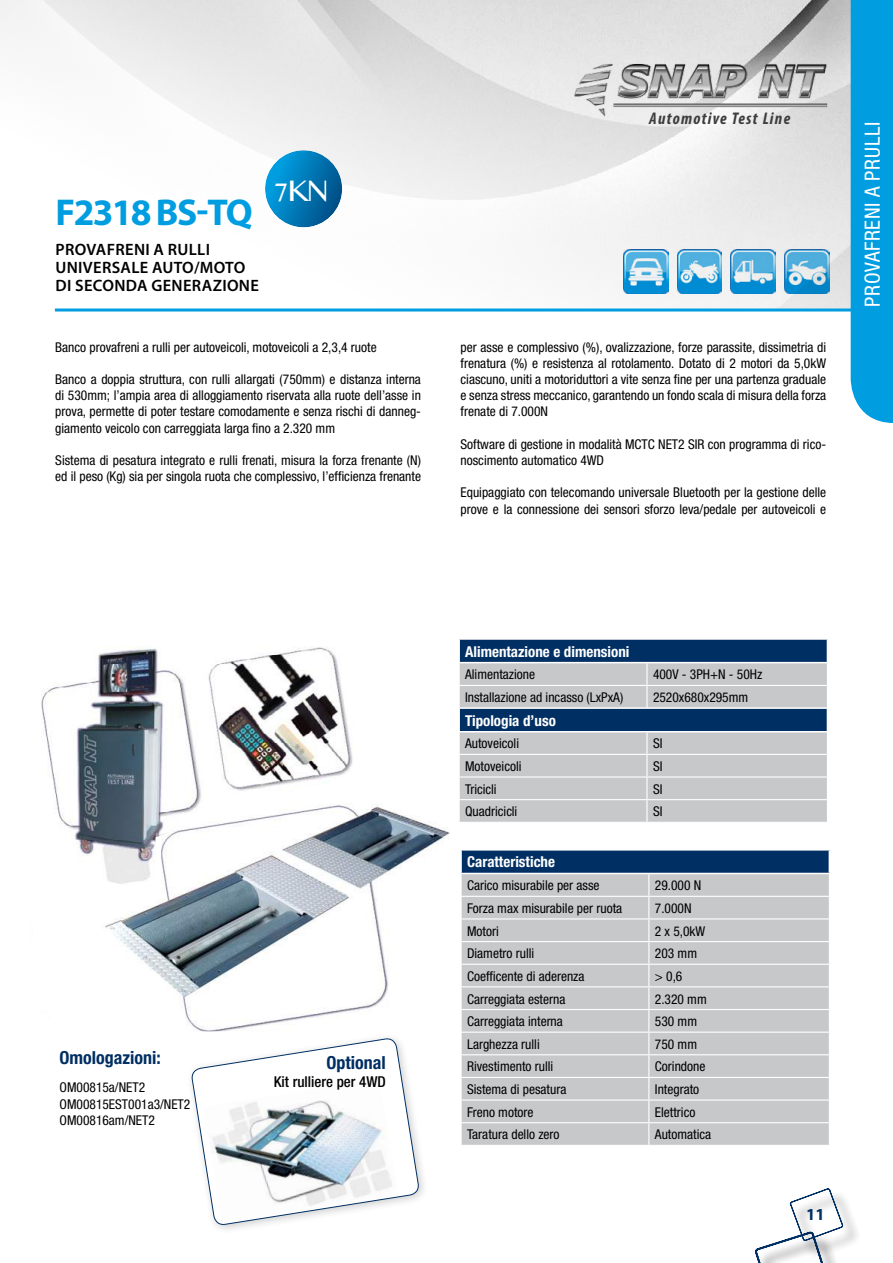
<style>
.page{position:relative;width:893px;height:1263px;background:#fff}
.page>*{position:absolute;margin:0;border:0;box-sizing:border-box;transform-origin:0 0}
.t1{font:700 37.5px "Myriad Pro";letter-spacing:-.05em;color:#009de0}
.t2{font:31.5px "Oriya MN";color:#fff}
.t3{font:condensed 21px "Helvetica Neue";letter-spacing:.03em;color:#fff}
.t4{font:700 condensed 18px "Helvetica Neue";color:#002f63}
.t5{font:italic 700 condensed 16.95px "Myriad Pro";letter-spacing:.075em;color:#3d3d3f}
.t6{font:700 16.8px "Myriad Pro";color:#002f63}
.t7{font:600 16.5px/18px "Myriad Pro";letter-spacing:.02em;color:#000}
.t8{font:700 condensed 15px "Helvetica Neue";color:#fff}
.t9{font:500 condensed 15px "Helvetica Neue";color:#000}
.t10{font:condensed 13.5px/16.2px "Helvetica Neue";color:#000}
</style>
<div class="page">
<img style="left:0;top:0;width:851px;height:308px">
<hr style="left:55px;top:308px;width:838px;height:3px;background:#009de0">
<img style="left:41px;top:646px;width:312px;height:129px">
<svg style="left:459px;top:639px;width:369px;height:183px;background:#9aa6b4"></svg>
<hr style="left:458px;top:731px;width:189px;height:1px;background:#fff">
<hr style="left:647px;top:731px;width:181px;height:1px;background:#fff">
<div style="left:461px;top:850px;width:368px;height:23px;background:#002f63"></div>
<div style="left:462px;top:874px;width:367px;height:271px;background:#c7c8ca"></div>
<hr style="left:460px;top:896px;width:189px;height:1px;background:#fff">
<hr style="left:649px;top:896px;width:181px;height:1px;background:#fff">
<hr style="left:460px;top:918px;width:189px;height:1px;background:#fff">
<hr style="left:649px;top:918px;width:181px;height:1px;background:#fff">
<hr style="left:460px;top:941px;width:189px;height:1px;background:#fff">
<hr style="left:649px;top:941px;width:181px;height:1px;background:#fff">
<hr style="left:460px;top:964px;width:189px;height:1px;background:#fff">
<hr style="left:649px;top:964px;width:181px;height:1px;background:#fff">
<hr style="left:460px;top:986px;width:189px;height:1px;background:#fff">
<hr style="left:649px;top:986px;width:181px;height:1px;background:#fff">
<hr style="left:460px;top:1009px;width:189px;height:1px;background:#fff">
<hr style="left:649px;top:1009px;width:181px;height:1px;background:#fff">
<hr style="left:460px;top:1031px;width:189px;height:2px;background:#fff">
<hr style="left:649px;top:1031px;width:181px;height:2px;background:#fff">
<hr style="left:460px;top:1054px;width:189px;height:1px;background:#fff">
<hr style="left:649px;top:1054px;width:181px;height:1px;background:#fff">
<hr style="left:460px;top:1077px;width:189px;height:1px;background:#fff">
<hr style="left:649px;top:1077px;width:181px;height:1px;background:#fff">
<hr style="left:460px;top:1099px;width:189px;height:2px;background:#fff">
<hr style="left:649px;top:1099px;width:181px;height:2px;background:#fff">
<hr style="left:460px;top:1122px;width:189px;height:1px;background:#fff">
<hr style="left:649px;top:1122px;width:181px;height:1px;background:#fff">
<svg style="left:648px;top:874px;width:1px;height:271px"></svg>
<hr style="left:460px;top:850px;width:2px;height:23px;background:#fff">
<img style="left:624px;top:249px;width:44px;height:45px">
<img style="left:677px;top:249px;width:44px;height:45px">
<img style="left:731px;top:249px;width:44px;height:45px">
<img style="left:785px;top:249px;width:44px;height:45px">
<img style="left:265px;top:150px;width:77px;height:77px">
<div style="left:851px;top:0;width:42px;height:423px;background:#009de0"></div>
<div style="left:793px;top:1191px;width:69px;height:68px;background:#000;opacity:.75"></div>
<svg style="left:755px;top:1188px;width:89px;height:75px"></svg>
<svg style="left:191px;top:1053px;width:229px;height:173px"></svg>
<img style="left:572px;top:64px;width:255px;height:53px">
<svg style="left:52px;top:775px;width:351px;height:278px"></svg>
<img style="left:101px;top:803px;width:349px;height:228px">
<h1 class="t1" style="left:56px;top:198px;width:198px">F2318 BS-TQ</h1>
<p class="t7" style="left:55px;top:240px;width:205px">PROVAFRENI A RULLI<br>UNIVERSALE AUTO/MOTO<br>DI SECONDA GENERAZIONE</p>
<h2 class="t2" style="left:273px;top:172px;width:58px">7KN</h2>
<p class="t10" style="left:55px;top:340px;width:323px">Banco provafreni a rulli per autoveicoli, motoveicoli a 2,3,4 ruote</p>
<p class="t10" style="left:55px;top:372px;width:367px;text-align:justify">Banco a doppia struttura, con rulli allargati (750mm) e distanza interna di 530mm; l’ampia area di alloggiamento riservata alla ruote dell’asse in prova, permette di poter testare comodamente e senza rischi di danneg&shy;giamento veicolo con carreggiata larga fino a 2.320 mm</p>
<p class="t10" style="left:55px;top:453px;width:367px">Sistema di pesatura integrato e rulli frenati, misura la forza frenante (N) ed il peso (Kg) sia per singola ruota che complessivo, l’efficienza frenante</p>
<p class="t5" style="left:649px;top:108px;width:142px">Automotive Test Line</p>
<p class="t10" style="left:460px;top:340px;width:367px;text-align:justify">per asse e complessivo (%), ovalizzazione, forze parassite, dissimetria di frenatura (%) e resistenza al rotolamento. Dotato di 2 motori da 5,0kW ciascuno, uniti a motoriduttori a vite senza fine per una partenza graduale e senza stress meccanico, garantendo un fondo scala di misura della forza frenate di 7.000N</p>
<p class="t10" style="left:460px;top:437px;width:367px">Software di gestione in modalità MCTC NET2 SIR con programma di rico&shy;noscimento automatico 4WD</p>
<p class="t10" style="left:460px;top:485px;width:367px">Equipaggiato con telecomando universale Bluetooth per la gestione delle prove e la connessione dei sensori sforzo leva/pedale per autoveicoli e</p>
<h3 class="t3" style="left:864px;top:306px;width:186px;rotate:-90deg">PROVAFRENI A PRULLI</h3>
<h3 class="t4" style="left:60px;top:1051px;width:103px">Omologazioni:</h3>
<p class="t10" style="left:60px;top:1080px;width:132px">OM00815a/NET2<br>OM00815EST001a3/NET2<br>OM00816am/NET2</p>
<h3 class="t4" style="left:327px;top:1056px;width:61px">Optional</h3>
<p class="t9" style="left:274px;top:1076px;width:114px">Kit rulliere per 4WD</p>
<p class="t8" style="left:465px;top:646px;width:166px">Alimentazione e dimensioni</p>
<p class="t10" style="left:465px;top:667px;width:71px">Alimentazione</p>
<p class="t10" style="left:653px;top:667px;width:111px">400V - 3PH+N - 50Hz</p>
<p class="t10" style="left:465px;top:690px;width:160px">Installazione ad incasso (LxPxA)</p>
<p class="t10" style="left:653px;top:690px;width:97px">2520x680x295mm</p>
<p class="t8" style="left:465px;top:715px;width:92px">Tipologia d’uso</p>
<p class="t10" style="left:465px;top:736px;width:55px">Autoveicoli</p>
<p class="t10" style="left:653px;top:736px;width:11px">SI</p>
<p class="t10" style="left:465px;top:759px;width:58px">Motoveicoli</p>
<p class="t10" style="left:653px;top:759px;width:11px">SI</p>
<p class="t10" style="left:465px;top:782px;width:33px">Tricicli</p>
<p class="t10" style="left:653px;top:782px;width:11px">SI</p>
<p class="t10" style="left:465px;top:804px;width:54px">Quadricicli</p>
<p class="t10" style="left:653px;top:804px;width:11px">SI</p>
<p class="t8" style="left:467px;top:856px;width:89px">Caratteristiche</p>
<p class="t10" style="left:467px;top:878px;width:134px">Carico misurabile per asse</p>
<p class="t10" style="left:655px;top:878px;width:48px">29.000 N</p>
<p class="t10" style="left:467px;top:901px;width:157px">Forza max misurabile per ruota</p>
<p class="t10" style="left:655px;top:901px;width:38px">7.000N</p>
<p class="t10" style="left:467px;top:924px;width:33px">Motori</p>
<p class="t10" style="left:655px;top:924px;width:52px">2 x 5,0kW</p>
<p class="t10" style="left:467px;top:946px;width:69px">Diametro rulli</p>
<p class="t10" style="left:655px;top:946px;width:44px">203 mm</p>
<p class="t10" style="left:467px;top:969px;width:119px">Coefficente di aderenza</p>
<p class="t10" style="left:655px;top:969px;width:29px">&gt; 0,6</p>
<p class="t10" style="left:467px;top:991px;width:100px">Carreggiata esterna</p>
<p class="t10" style="left:655px;top:991px;width:53px">2.320 mm</p>
<p class="t10" style="left:467px;top:1014px;width:97px">Carreggiata interna</p>
<p class="t10" style="left:655px;top:1014px;width:44px">530 mm</p>
<p class="t10" style="left:467px;top:1037px;width:74px">Larghezza rulli</p>
<p class="t10" style="left:655px;top:1037px;width:44px">750 mm</p>
<p class="t10" style="left:467px;top:1059px;width:88px">Rivestimento rulli</p>
<p class="t10" style="left:655px;top:1059px;width:52px">Corindone</p>
<p class="t10" style="left:467px;top:1082px;width:101px">Sistema di pesatura</p>
<p class="t10" style="left:655px;top:1082px;width:46px">Integrato</p>
<p class="t10" style="left:467px;top:1105px;width:68px">Freno motore</p>
<p class="t10" style="left:655px;top:1105px;width:42px">Elettrico</p>
<p class="t10" style="left:467px;top:1127px;width:94px">Taratura dello zero</p>
<p class="t10" style="left:655px;top:1127px;width:58px">Automatica</p>
<p class="t6" style="left:806px;top:1208px;width:20px">11</p>
</div>
